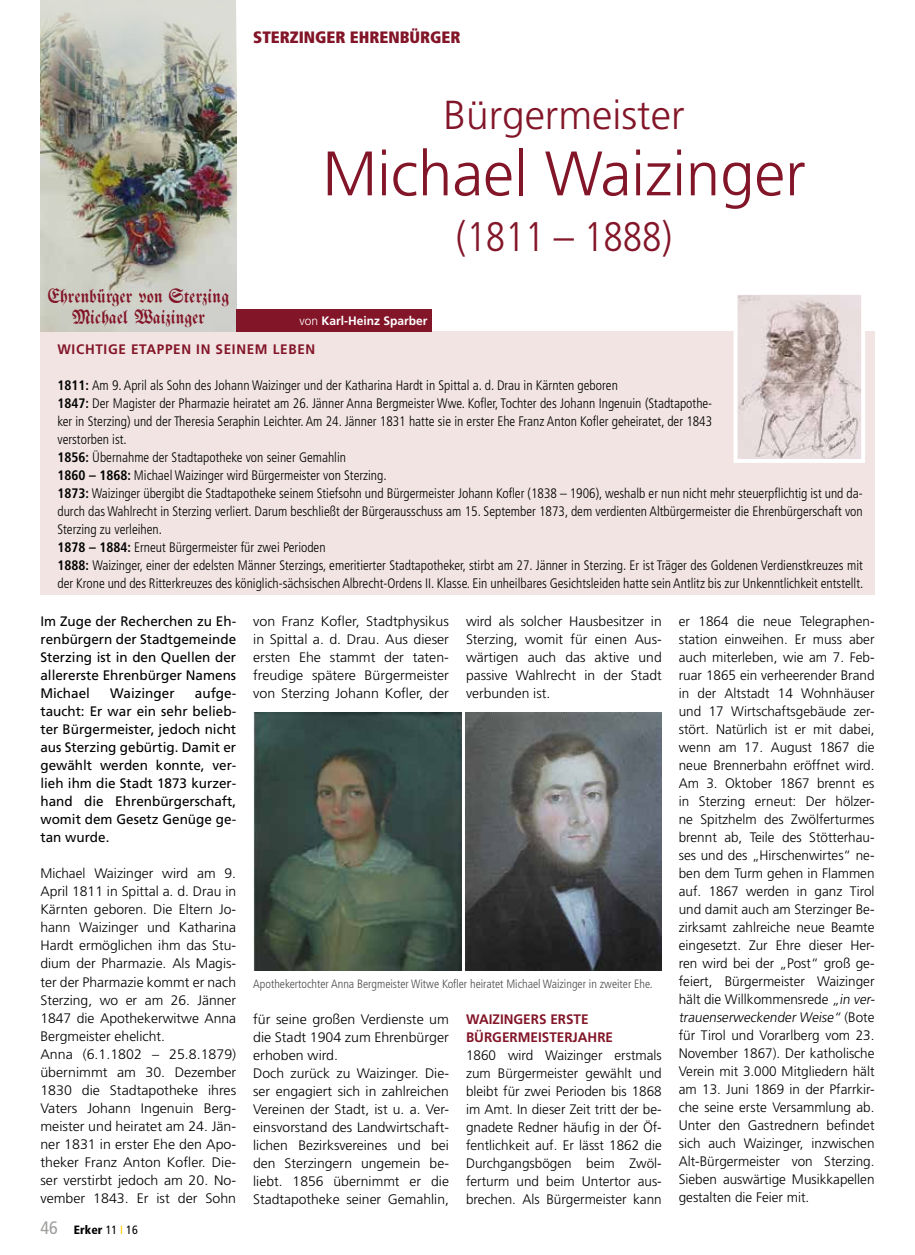
<style>
.page{position:relative;width:915px;height:1255px;background:#fff}
.page>*{position:absolute;margin:0;border:0;box-sizing:border-box;transform-origin:0 0}
.t1{font:300 62.7px "Frutiger LT Std";color:#831528}
.t2{font:300 condensed 41.25px "Frutiger LT Std";color:#831528}
.t3{font:300 40.5px "Frutiger LT Std";color:#831528}
.t4{font:22.95px/21px "Breitkopf Fraktur UNZ1 L";color:#831528;text-align:center;scale:.94 1}
.t5{font:900 condensed 16.5px "Frutiger LT Std";color:#831528}
.t6{font:300 13.8px/18px "Frutiger LT Std";color:#000}
.t7{font:300 condensed 13.8px/18px "Frutiger LT Std";color:#000}
.t8{font:13.8px/18px "Frutiger";color:#000;text-align:justify}
.t9{font:700 13.8px/18px "Frutiger LT Std";color:#831528}
.t10{font:700 13.8px "Frutiger LT Std";letter-spacing:.05em;color:#831528}
.t11{font:700 12.3px "Frutiger LT Std";color:#fff}
.t12{font:300 condensed 12px "Frutiger LT Std";color:#4a4a49}
.t13{font:900 condensed 12px "Frutiger LT Std";color:#000}
.s1{font-weight:700}
.s2{font-weight:300}
.s3{font-weight:400;font-size:18px;color:#9d9d9c}
.s4{font-weight:400}
.s5{font-weight:400;color:#fc0}
</style>
<div class="page">
<div style="left:41px;top:331px;width:833px;height:263px;background:#f1e4e3"></div>
<img style="left:41px;top:0;width:195px;height:331px">
<div style="left:236px;top:309px;width:195px;height:22px;background:#831528"></div>
<img style="left:738px;top:296px;width:121px;height:162px">
<div style="left:733px;top:291px;width:131px;height:172px;border:4px solid #fff"></div>
<img style="left:253px;top:712px;width:208px;height:258px">
<img style="left:465px;top:712px;width:196px;height:258px">
<p class="t5" style="left:253px;top:27px;width:209px">STERZINGER EHRENBÜRGER</p>
<h3 class="t3" style="left:443px;top:92px;width:242px">Bürgermeister</h3>
<h1 class="t1" style="left:322px;top:138px;width:484px">Michael Waizinger</h1>
<h2 class="t2" style="left:455px;top:214px;width:218px">(1811 – 1888)</h2>
<h3 class="t4" style="left:48px;top:286px;width:194px">Ehrenbürger von Sterzing<br>Michael Waizinger</h3>
<p class="t10" style="left:57px;top:341px;width:259px">WICHTIGE ETAPPEN IN SEINEM LEBEN</p>
<p class="t7" style="left:57px;top:376px;width:807px"><span class="s1">1811:</span> Am 9. April als Sohn des Johann Waizinger und der Katharina Hardt in Spittal a. d. Drau in Kärnten geboren<br><span class="s1">1847:</span> Der Magister der Pharmazie heiratet am 26. Jänner Anna Bergmeister Wwe. Kofler, Tochter des Johann Ingenuin (Stadtapothe-<br>ker in Sterzing) und der Theresia Seraphin Leichter. Am 24. Jänner 1831 hatte sie in erster Ehe Franz Anton Kofler geheiratet, der 1843<br>verstorben ist.<br><span class="s1">1856:</span> Übernahme der Stadtapotheke von seiner Gemahlin<br><span class="s1">1860 – 1868:</span> Michael Waizinger wird Bürgermeister von Sterzing.<br><span class="s1">1873:</span> Waizinger übergibt die Stadtapotheke seinem Stiefsohn und Bürgermeister Johann Kofler (1838 – 1906), weshalb er nun nicht mehr steuerpflichtig ist und da&shy;durch das Wahlrecht in Sterzing verliert. Darum beschließt der Bürgerausschuss am 15. September 1873, dem verdienten Altbürgermeister die Ehrenbürgerschaft von Sterzing zu verleihen.<br><span class="s1">1878 – 1884:</span> Erneut Bürgermeister für zwei Perioden<br><span class="s1">1888:</span> Waizinger, einer der edelsten Männer Sterzings, emeritierter Stadtapotheker, stirbt am 27. Jänner in Sterzing. Er ist Träger des Goldenen Verdienstkreuzes mit der Krone und des Ritterkreuzes des königlich-sächsischen Albrecht-Ordens II. Klasse. Ein unheilbares Gesichtsleiden hatte sein Antlitz bis zur Unkenntlichkeit entstellt.</p>
<p class="t8" style="left:40px;top:612px;width:197px">Im Zuge der Recherchen zu Eh&shy;renbürgern der Stadtgemeinde Sterzing ist in den Quellen der allererste Ehrenbürger Namens Michael</p>
<p class="t11" style="left:299px;top:313px;width:130px"><span class="s2">von</span> Karl-Heinz Sparber</p>
<p class="t6" style="left:253px;top:612px;width:197px;text-align:justify">von Franz Kofler, Stadtphysikus in Spittal a. d. Drau. Aus dieser ersten Ehe stammt der taten&shy;freudige spätere Bürgermeister von Sterzing Johann Kofler, der</p>
<p class="t6" style="left:466px;top:612px;width:197px;text-align:justify">wird als solcher Hausbesitzer in Sterzing, womit für einen Aus&shy;wärtigen auch das aktive und passive Wahlrecht in der Stadt verbunden ist.</p>
<p class="t6" style="left:678px;top:612px;width:199px">er 1864 die neue Telegraphen&shy;station einweihen. Er muss aber auch miterleben, wie am 7. Feb&shy;ruar 1865 ein verheerender Brand in der Altstadt 14 Wohnhäuser und 17 Wirtschaftsgebäude zer&shy;stört. Natürlich ist er mit dabei, wenn am 17. August 1867 die neue Brennerbahn eröffnet wird.<br>Am 3. Oktober 1867 brennt es in Sterzing erneut: Der hölzer&shy;ne Spitzhelm des Zwölferturmes brennt ab, Teile des Stötterhau&shy;ses und des „Hirschenwirtes“ ne&shy;ben dem Turm gehen in Flammen auf. 1867 werden in ganz Tirol und damit auch am Sterzinger Be&shy;zirksamt zahlreiche neue Beamte eingesetzt. Zur Ehre dieser Her&shy;ren wird bei der „Post“ groß ge&shy;feiert, Bürgermeister Waizinger hält die Willkommensrede „in ver&shy;trauenserweckender Weise“ ( B ote für Tirol und Vorarlberg vom 23.<br>November 1867). Der katholische<br>Verein mit 3.000 Mitgliedern hält am 13. Juni 1869 in der Pfarrkir&shy;che seine erste Versammlung ab.<br>Unter den Gastrednern befindet sich auch Waizinger, inzwischen<br>Alt-Bürgermeister von Sterzing.<br>Sieben auswärtige Musikkapellen gestalten die Feier mit.</p>
<p class="t8" style="left:40px;top:684px;width:197px;text-indent:154px">aufge&shy;taucht: Er war ein sehr belieb&shy;ter Bürgermeister, jedoch nicht aus Sterzing gebürtig. Damit er gewählt werden konnte, ver&shy;lieh ihm die Stadt 1873 kurzer&shy;hand die Ehrenbürgerschaft, womit dem Gesetz Genüge ge&shy;tan wurde.</p>
<p class="t6" style="left:40px;top:864px;width:197px">Michael Waizinger wird am 9.<br>April 1811 in Spittal a. d. Drau in<br>Kärnten geboren. Die Eltern Jo&shy;hann Waizinger und Katharina<br>Hardt ermöglichen ihm das Stu&shy;dium der Pharmazie. Als Magis&shy;ter der Pharmazie kommt er nach<br>Sterzing, wo er am 26. Jänner<br>1847 die Apothekerwitwe Anna<br>Bergmeister ehelicht.<br>Anna (6.1.1802 – 25.8.1879) übernimmt am 30. Dezember<br>1830 die Stadtapotheke ihres<br>Vaters Johann Ingenuin Berg&shy;meister und heiratet am 24. Jän&shy;ner 1831 in erster Ehe den Apo&shy;theker Franz Anton Kofler. Die&shy;ser verstirbt jedoch am 20. No&shy;vember 1843. Er ist der Sohn</p>
<p class="t8" style="left:110px;top:684px;width:66px">Waizinger</p>
<p class="t12" style="left:253px;top:977px;width:401px">Apothekertochter Anna Bergmeister Witwe Kofler heiratet Michael Waizinger in zweiter Ehe.</p>
<p class="t6" style="left:253px;top:1009px;width:197px">für seine großen Verdienste um die Stadt 1904 zum Ehrenbürger erhoben wird.<br>Doch zurück zu Waizinger. Die&shy;ser engagiert sich in zahlreichen<br>Vereinen der Stadt, ist u. a. Ver&shy;einsvorstand des Landwirtschaft&shy;lichen Bezirksvereines und bei den Sterzingern ungemein be&shy;liebt. 1856 übernimmt er die<br>Stadtapotheke seiner Gemahlin,</p>
<p class="t9" style="left:466px;top:1009px;width:149px">WAIZINGERS ERSTE<br>BÜRGERMEISTERJAHRE</p>
<p class="t6" style="left:466px;top:1045px;width:197px;text-align:justify">1860 wird Waizinger erstmals zum Bürgermeister gewählt und bleibt für zwei Perioden bis 1868 im Amt. In dieser Zeit tritt der be&shy;gnadete Redner häufig in der Öf&shy;fentlichkeit auf. Er lässt 1862 die Durchgangsbögen beim Zwöl&shy;ferturm und beim Untertor aus&shy;brechen. Als Bürgermeister kann</p>
<p class="t13" style="left:40px;top:1222px;width:99px"><span class="s3">46</span> Erker <span class="s4">11</span> <span class="s5">I</span> <span class="s4">16</span></p>
</div>
